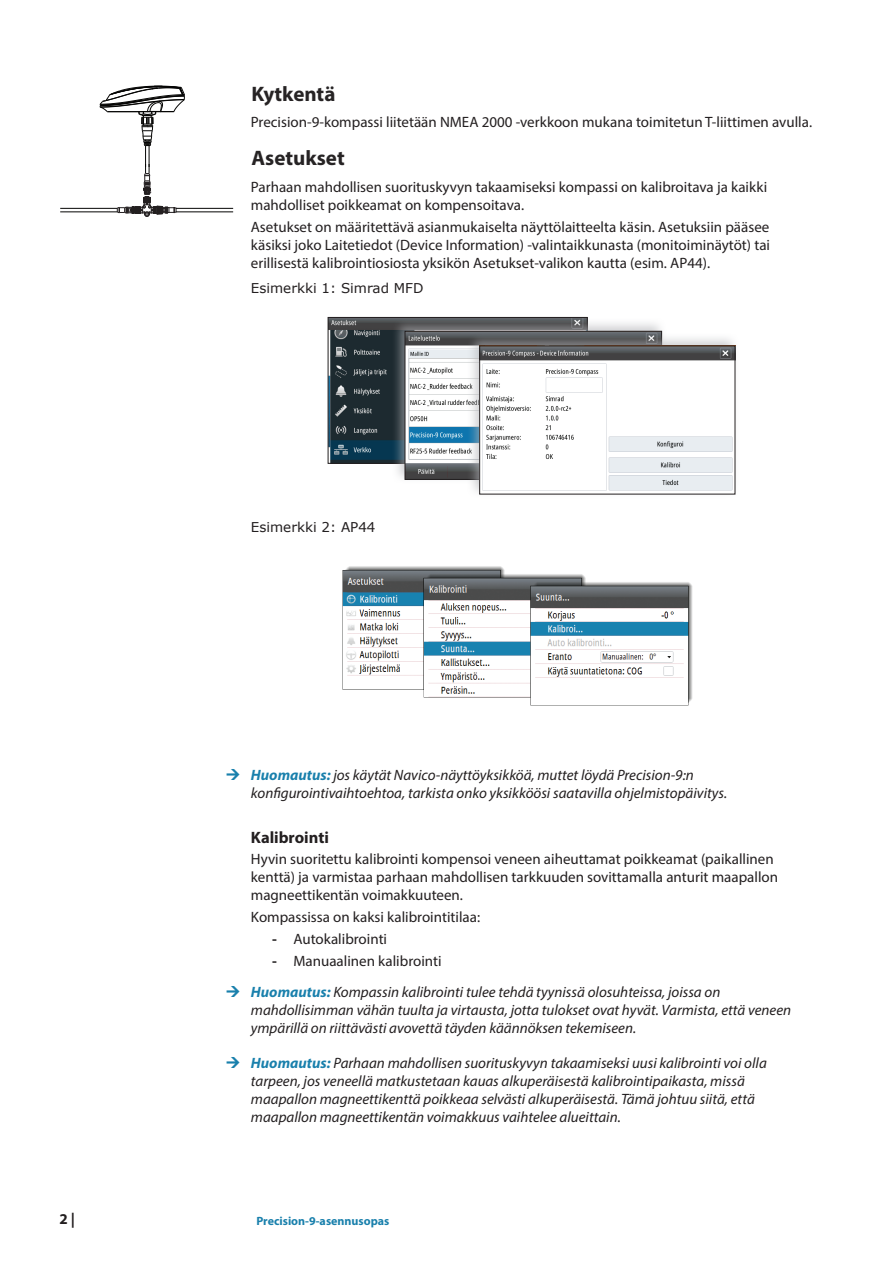
<style>
.page{position:relative;width:893px;height:1263px;background:#fff}
.page>*{position:absolute;margin:0;border:0;box-sizing:border-box;transform-origin:0 0}
.t1{font:700 21px "Myriad Pro";color:#262324}
.t2{font:700 16.5px "Myriad Pro";color:#231f20}
.t3{font:italic 15px/18px "Myriad Pro";color:#231f20}
.t4{font:15px/18px "Myriad Pro";color:#231f20}
.t5{font:700 15px "Myriad Pro";color:#231f20}
.t6{font:13.5px "Verdana";color:#231f20}
.t7{font:700 12px "Myriad Pro";color:#1980ac}
.s1{font-weight:700;color:#1980ac}
.s2{font-weight:700;color:#262324}
.s3{font-weight:700;font-style:normal;color:#262324}
.s4{font-style:normal}
</style>
<div class="page">
<img style="left:330px;top:319px;width:62px;height:142px">
<div style="left:392px;top:318px;width:274px;height:167px;background:#b2b3b7;opacity:.6"></div>
<img style="left:407px;top:333px;width:59px;height:145px">
<div style="left:466px;top:332px;width:274px;height:167px;background:#b2b3b7;opacity:.6"></div>
<img style="left:481px;top:348px;width:252px;height:144px">
<div style="left:479px;top:346px;width:256px;height:148px;border:1px solid #231f20"></div>
<svg style="left:100px;top:86px;width:85px;height:131px"></svg>
<hr style="left:176px;top:208px;width:57px;height:1px;background:#050504">
<hr style="left:176px;top:212px;width:57px;height:1px;background:#050504">
<hr style="left:60px;top:208px;width:57px;height:1px;background:#050504">
<hr style="left:60px;top:212px;width:57px;height:1px;background:#050504">
<img style="left:342px;top:566px;width:351px;height:140px">
<h1 class="t1" style="left:252px;top:80px;width:85px">Kytkentä</h1>
<p class="t4" style="left:251px;top:113px;width:563px">Precision-9-kompassi liitetään NMEA 2000 -verkkoon mukana toimitetun T-liittimen avulla.</p>
<h1 class="t1" style="left:252px;top:144px;width:95px">Asetukset</h1>
<p class="t4" style="left:251px;top:177px;width:518px">Parhaan mahdollisen suorituskyvyn takaamiseksi kompassi on kalibroitava ja kaikki mahdolliset poikkeamat on kompensoitava.</p>
<p class="t4" style="left:251px;top:218px;width:521px;text-align:justify">Asetukset on määritettävä asianmukaiselta näyttölaitteelta käsin. Asetuksiin pääsee käsiksi joko Laitetiedot (Device Information) -valintaikkunasta (monitoiminäytöt) tai erillisestä kalibrointiosiosta yksikön Asetukset-valikon kautta (esim. AP44).</p>
<p class="t6" style="left:251px;top:279px;width:174px">Esimerkki 1: Simrad MFD</p>
<p class="t6" style="left:251px;top:518px;width:126px">Esimerkki 2: AP44</p>
<p class="t3" style="left:251px;top:766px;width:478px"><span class="s1">Huomautus:</span> jos käytät Navico-näyttöyksikköä, muttet löydä Precision-9:n konfigurointivaihtoehtoa, tarkista onko yksikköösi saatavilla ohjelmistopäivitys.</p>
<p class="t2" style="left:251px;top:827px;width:80px">Kalibrointi</p>
<p class="t4" style="left:251px;top:849px;width:529px">Hyvin suoritettu kalibrointi kompensoi veneen aiheuttamat poikkeamat (paikallinen kenttä) ja varmistaa parhaan mahdollisen tarkkuuden sovittamalla anturit maapallon magneettikentän voimakkuuteen.</p>
<p class="t4" style="left:251px;top:907px;width:231px">Kompassissa on kaksi kalibrointitilaa:</p>
<p class="t4" style="left:272px;top:930px;width:116px"><span class="s2">-</span> Autokalibrointi</p>
<p class="t3" style="left:251px;top:946px;width:471px;line-height:30.8px;text-indent:21px"><span class="s3">-</span> <span class="s4">Manuaalinen kalibrointi<br></span><span class="s1">Huomautus:</span> Kompassin kalibrointi tulee tehdä tyynissä olosuhteissa, joissa on</p>
<p class="t3" style="left:251px;top:1001px;width:542px">mahdollisimman vähän tuulta ja virtausta, jotta tulokset ovat hyvät. Varmista, että veneen ympärillä on riittävästi avovettä täyden käännöksen tekemiseen.</p>
<p class="t3" style="left:251px;top:1054px;width:517px"><span class="s1">Huomautus:</span> Parhaan mahdollisen suorituskyvyn takaamiseksi uusi kalibrointi voi olla tarpeen, jos veneellä matkustetaan kauas alkuperäisestä kalibrointipaikasta, missä maapallon magneettikenttä poikkeaa selvästi alkuperäisestä. Tämä johtuu siitä, että maapallon magneettikentän voimakkuus vaihtelee alueittain.</p>
<p class="t5" style="left:60px;top:1209px;width:17px">2 |</p>
<p class="t7" style="left:256px;top:1213px;width:134px">Precision-9-asennusopas</p>
</div>
